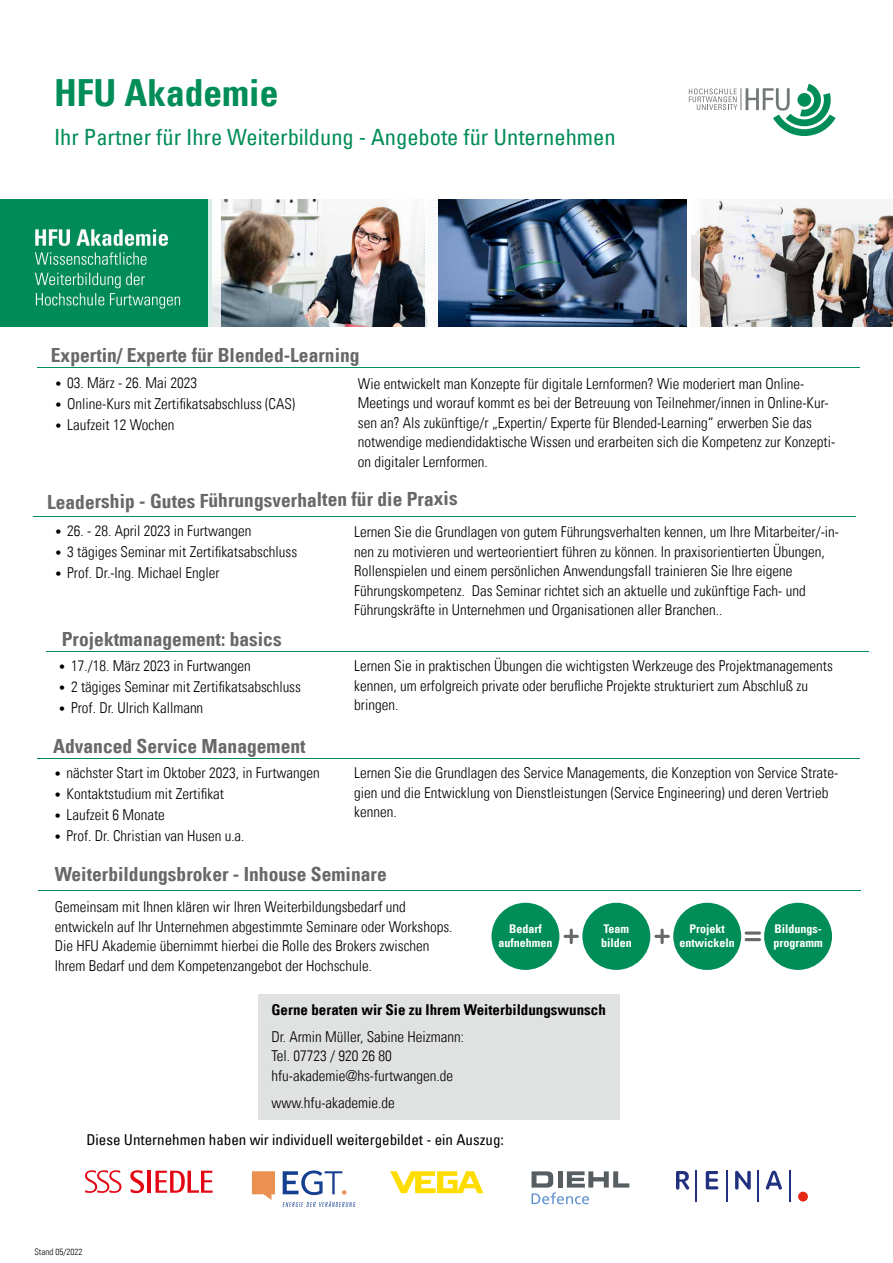
<style>
.page{position:relative;width:893px;height:1263px;background:#fff}
.page>*{position:absolute;margin:0;border:0;box-sizing:border-box;transform-origin:0 0}
.t1{font:37.35px "Univers Com 67 Bold Cond";color:#008d58}
.t2{font:condensed 22.5px "Univers LTW02 57";color:#008d58}
.t3{font:19.5px "Univers Com 67 Bold Cond";color:#666869}
.t4{font:15px/19.5px "Univers Com 47 Light Cond";color:#000}
.t5{font:condensed 15px "Univers LTW02 57";color:#000}
.t6{font:15px "Univers Com 67 Bold Cond";color:#000}
.t7{font:12px/14.4px "Univers Com 67 Bold Cond";color:#fff;text-align:center}
.t8{font:9px "Univers Com 47 Light Cond";color:#000}
.s1{font-size:12px}
</style>
<div class="page">
<svg style="left:689px;top:84px;width:147px;height:52px"></svg>
<hr style="left:37px;top:758px;width:823px;height:1px;background:#008d58">
<hr style="left:38px;top:890px;width:823px;height:1px;background:#008d58">
<div style="left:491px;top:903px;width:68px;height:67px;background:#008d58;border-radius:50%"></div>
<div style="left:582px;top:903px;width:68px;height:67px;background:#008d58;border-radius:50%"></div>
<div style="left:673px;top:903px;width:68px;height:67px;background:#008d58;border-radius:50%"></div>
<div style="left:764px;top:903px;width:68px;height:67px;background:#008d58;border-radius:50%"></div>
<svg style="left:565px;top:930px;width:12px;height:12px"></svg>
<svg style="left:660px;top:930px;width:4px;height:12px"></svg>
<svg style="left:656px;top:935px;width:12px;height:3px"></svg>
<svg style="left:746px;top:931px;width:13px;height:4px"></svg>
<svg style="left:746px;top:938px;width:13px;height:3px"></svg>
<svg style="left:706px;top:1171px;width:12px;height:18px"></svg>
<svg style="left:735px;top:1171px;width:16px;height:18px"></svg>
<svg style="left:766px;top:1171px;width:16px;height:18px"></svg>
<svg style="left:676px;top:1171px;width:13px;height:19px"></svg>
<hr style="left:696px;top:1170px;width:1px;height:31px;background:#22317f">
<hr style="left:727px;top:1170px;width:1px;height:31px;background:#22317f">
<hr style="left:758px;top:1170px;width:1px;height:31px;background:#22317f">
<hr style="left:789px;top:1170px;width:1px;height:31px;background:#22317f">
<div style="left:798px;top:1192px;width:10px;height:9px;background:#e52713;border-radius:50%"></div>
<svg style="left:85px;top:1170px;width:36px;height:23px"></svg>
<svg style="left:130px;top:1170px;width:14px;height:23px"></svg>
<hr style="left:147px;top:1171px;width:4px;height:22px;background:#e30613">
<svg style="left:156px;top:1170px;width:57px;height:23px"></svg>
<svg style="left:390px;top:1171px;width:93px;height:22px"></svg>
<svg style="left:531px;top:1171px;width:98px;height:33px"></svg>
<div style="left:258px;top:994px;width:362px;height:126px;background:#e0e1e1"></div>
<svg style="left:252px;top:1171px;width:23px;height:29px"></svg>
<svg style="left:283px;top:1170px;width:63px;height:25px"></svg>
<svg style="left:283px;top:1201px;width:72px;height:6px"></svg>
<hr style="left:37px;top:367px;width:822px;height:1px;background:#008d58">
<hr style="left:33px;top:516px;width:823px;height:1px;background:#008d58">
<hr style="left:46px;top:651px;width:822px;height:1px;background:#008d58">
<img style="left:700px;top:200px;width:193px;height:127px">
<img style="left:438px;top:200px;width:249px;height:127px">
<img style="left:0;top:200px;width:425px;height:127px">
<svg style="left:691px;top:229px;width:9px;height:72px"></svg>
<svg style="left:208px;top:200px;width:13px;height:127px"></svg>
<h1 class="t1" style="left:54px;top:70px;width:226px">HFU Akademie</h1>
<h2 class="t2" style="left:54px;top:123px;width:563px">Ihr Partner für Ihre Weiterbildung - Angebote für Unternehmen</h2>
<h3 class="t3" style="left:51px;top:343px;width:310px">Expertin/ Experte für Blended-Learning</h3>
<p class="t4" style="left:358px;top:374px;width:479px">Wie entwickelt man Konzepte für digitale Lernformen? Wie moderiert man Online-Meetings und worauf kommt es bei der Betreuung von Teilnehmer/innen in Online-Kur&shy;sen an? Als zukünftige/r „Expertin/ Experte für Blended-Learning“ erwerben Sie das notwendige mediendidaktische Wissen und erarbeiten sich die Kompetenz zur Konzepti&shy;on digitaler Lernformen.</p>
<p class="t4" style="left:55px;top:373px;width:144px"><span class="s1">•</span> 03. März - 26. Mai 2023</p>
<p class="t4" style="left:55px;top:394px;width:242px"><span class="s1">•</span> Online-Kurs mit Zertifikatsabschluss (CAS)</p>
<p class="t4" style="left:55px;top:415px;width:121px"><span class="s1">•</span> Laufzeit 12 Wochen</p>
<h3 class="t3" style="left:47px;top:488px;width:412px">Leadership - Gutes Führungsverhalten für die Praxis</h3>
<p class="t4" style="left:354px;top:522px;width:486px">Lernen Sie die Grundlagen von gutem Führungsverhalten kennen, um Ihre Mitarbeiter/-in&shy;nen zu motivieren und werteorientiert führen zu können. In praxisorientierten Übungen, Rollenspielen und einem persönlichen Anwendungsfall trainieren Sie Ihre eigene Führungskompetenz. Das Seminar richtet sich an aktuelle und zukünftige Fach- und Führungskräfte in Unternehmen und Organisationen aller Branchen..</p>
<p class="t4" style="left:55px;top:521px;width:198px"><span class="s1">•</span> 26. - 28. April 2023 in Furtwangen</p>
<p class="t4" style="left:55px;top:542px;width:244px"><span class="s1">•</span> 3 tägiges Seminar mit Zertifikatsabschluss</p>
<p class="t4" style="left:55px;top:563px;width:166px"><span class="s1">•</span> Prof. Dr.-Ing. Michael Engler</p>
<h3 class="t3" style="left:62px;top:627px;width:221px">Projektmanagement: basics</h3>
<p class="t4" style="left:58px;top:656px;width:194px"><span class="s1">•</span> 17./18. März 2023 in Furtwangen</p>
<p class="t4" style="left:58px;top:677px;width:244px"><span class="s1">•</span> 2 tägiges Seminar mit Zertifikatsabschluss</p>
<p class="t4" style="left:58px;top:698px;width:146px"><span class="s1">•</span> Prof. Dr. Ulrich Kallmann</p>
<h3 class="t3" style="left:53px;top:734px;width:254px">Advanced Service Management</h3>
<p class="t4" style="left:54px;top:763px;width:267px"><span class="s1">•</span> nächster Start im Oktober 2023, in Furtwangen</p>
<p class="t4" style="left:54px;top:784px;width:172px"><span class="s1">•</span> Kontaktstudium mit Zertifikat</p>
<p class="t4" style="left:54px;top:805px;width:112px"><span class="s1">•</span> Laufzeit 6 Monate</p>
<p class="t4" style="left:54px;top:826px;width:192px"><span class="s1">•</span> Prof. Dr. Christian van Husen u.a.</p>
<p class="t4" style="left:354px;top:656px;width:480px">Lernen Sie in praktischen Übungen die wichtigsten Werkzeuge des Projektmanagements kennen, um erfolgreich private oder berufliche Projekte strukturiert zum Abschluß zu bringen.</p>
<p class="t4" style="left:354px;top:763px;width:485px">Lernen Sie die Grundlagen des Service Managements, die Konzeption von Service Strate&shy;gien und die Entwicklung von Dienstleistungen (Service Engineering) und deren Vertrieb kennen.</p>
<h3 class="t3" style="left:55px;top:862px;width:334px">Weiterbildungsbroker - Inhouse Seminare</h3>
<p class="t4" style="left:55px;top:897px;width:399px">Gemeinsam mit Ihnen klären wir Ihren Weiterbildungsbedarf und entwickeln auf Ihr Unternehmen abgestimmte Seminare oder Workshops.<br>Die HFU Akademie übernimmt hierbei die Rolle des Brokers zwischen Ihrem Bedarf und dem Kompetenzangebot der Hochschule.</p>
<p class="t7" style="left:498px;top:921px;width:55px">Bedarf aufnehmen</p>
<p class="t7" style="left:601px;top:921px;width:32px;text-align:left">Team bilden</p>
<p class="t7" style="left:679px;top:921px;width:57px">Projekt entwickeln</p>
<p class="t7" style="left:773px;top:921px;width:51px;text-align:left">Bildungs&shy;programm</p>
<p class="t6" style="left:271px;top:1000px;width:336px">Gerne beraten wir Sie zu Ihrem Weiterbildungswunsch</p>
<p class="t4" style="left:271px;top:1027px;width:194px">Dr. Armin Müller, Sabine Heizmann:<br>Tel. 07723 / 920 26 80 hfu-akademie@hs-furtwangen.de</p>
<p class="t4" style="left:271px;top:1093px;width:125px">www.hfu-akademie.de</p>
<p class="t5" style="left:86px;top:1130px;width:419px">Diese Unternehmen haben wir individuell weitergebildet - ein Auszug:</p>
<p class="t8" style="left:34px;top:1246px;width:49px">Stand 05/2022</p>
</div>
